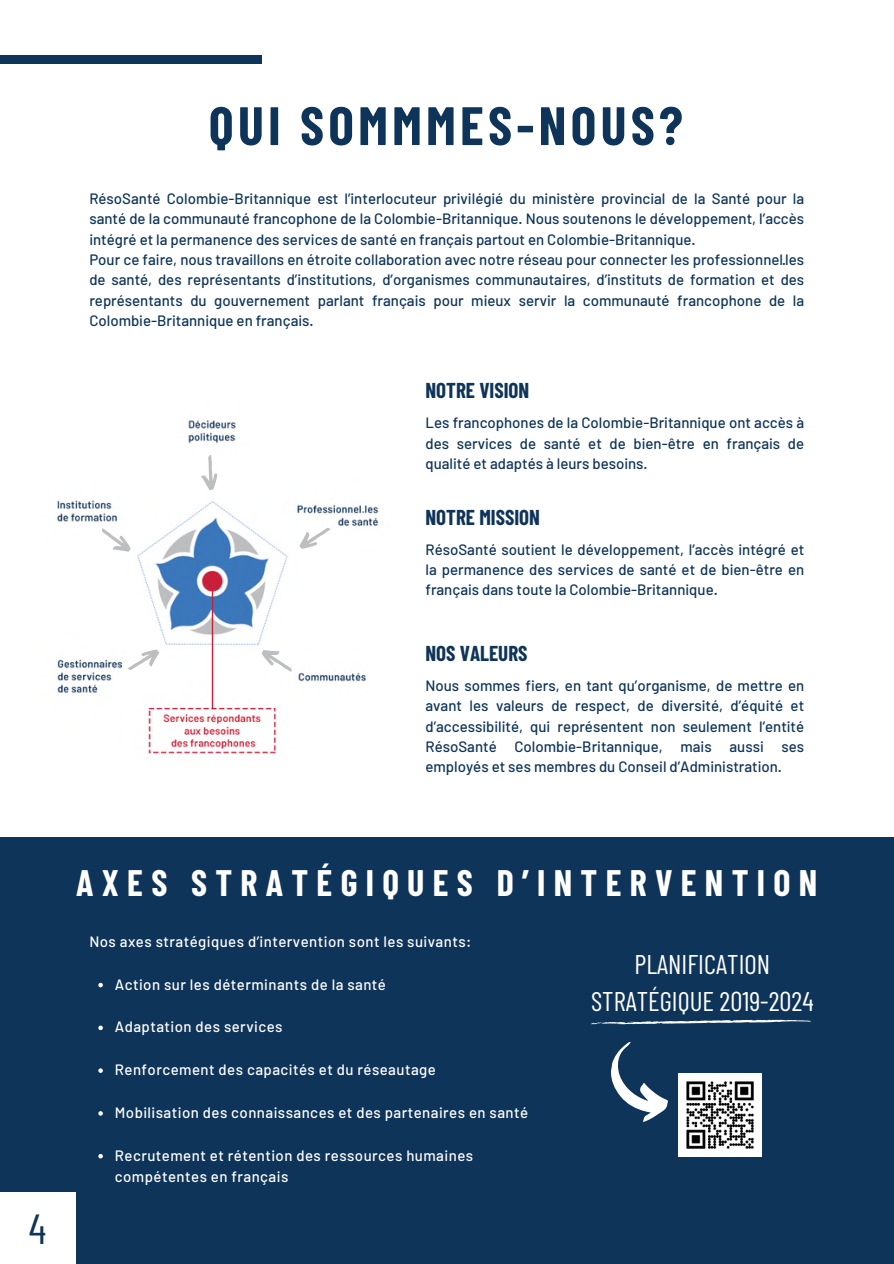
<style>
.page{position:relative;width:894px;height:1264px;background:#fff}
.page>*{position:absolute;margin:0;border:0;box-sizing:border-box;transform-origin:0 0}
.t1{font:700 54px "Barlow Condensed";letter-spacing:.08em;color:#0f3459}
.t2{font:42px "Barlow Condensed";color:#0f3459}
.t3{font:700 36px "Barlow Condensed";letter-spacing:.23em;color:#fff}
.t4{font:27px/37.2px "Barlow Condensed";color:#fff;text-align:center}
.t5{font:700 21px "Barlow Condensed";color:#0f3459}
.t6{font:500 15px/20.2px "Barlow";color:#0f3459;text-align:justify}
.t7{font:500 15px/21.3px "Barlow";letter-spacing:.03em;color:#fff}
</style>
<div class="page">
<div style="left:0;top:837px;width:893px;height:426px;background:#0f3459"></div>
<img style="left:57px;top:420px;width:323px;height:334px">
<svg style="left:96px;top:523px;width:38px;height:35px"></svg>
<svg style="left:200px;top:454px;width:18px;height:36px"></svg>
<svg style="left:124px;top:646px;width:39px;height:31px"></svg>
<svg style="left:295px;top:521px;width:39px;height:31px"></svg>
<svg style="left:259px;top:643px;width:38px;height:34px"></svg>
<div style="left:0;top:55px;width:261px;height:8px;background:#0f3459"></div>
<svg style="left:611px;top:1042px;width:57px;height:80px"></svg>
<svg style="left:590px;top:1019px;width:221px;height:5px"></svg>
<div style="left:0;top:1191px;width:75px;height:72px;background:#fff"></div>
<img style="left:678px;top:1073px;width:83px;height:83px">
<svg style="left:98px;top:982px;width:5px;height:5px"></svg>
<svg style="left:98px;top:1025px;width:5px;height:5px"></svg>
<svg style="left:98px;top:1068px;width:5px;height:4px"></svg>
<svg style="left:98px;top:1111px;width:5px;height:4px"></svg>
<svg style="left:98px;top:1154px;width:5px;height:4px"></svg>
<h4 class="t1" style="left:209px;top:91px;width:475px">QUI SOMMMES-NOUS?</h4>
<p class="t6" style="left:89px;top:188px;width:716px;text-align:left">RésoSanté Colombie-Britannique est l’interlocuteur privilégié du ministère provincial de la Santé pour la santé de la communauté francophone de la Colombie-Britannique. Nous soutenons le développement, l’accès intégré et la permanence des services de santé en français partout en Colombie-Britannique.<br>Pour ce faire, nous travaillons en étroite collaboration avec notre réseau pour connecter les professionnel·les de santé, des représentants d’institutions, d’organismes communautaires, d’instituts de formation et des représentants du gouvernement parlant français pour mieux servir la communauté francophone de la Colombie-Britannique en français.</p>
<h4 class="t5" style="left:425px;top:377px;width:105px">NOTRE VISION</h4>
<h5 class="t6" style="left:425px;top:412px;width:380px">Les francophones de la Colombie-Britannique ont accès à des services de santé et de bien-être en français de qualité et adaptés à leurs besoins.</h5>
<h2 class="t5" style="left:425px;top:504px;width:116px">NOTRE MISSION</h2>
<h5 class="t6" style="left:425px;top:538px;width:380px">RésoSanté soutient le développement, l’accès intégré et la permanence des services de santé et de bien-être en français dans toute la Colombie-Britannique.</h5>
<p class="t5" style="left:425px;top:640px;width:103px">NOS VALEURS</p>
<p class="t6" style="left:425px;top:675px;width:380px">Nous sommes fiers, en tant qu’organisme, de mettre en avant les valeurs de respect, de diversité, d’équité et d’accessibilité, qui représentent non seulement l’entité RésoSanté Colombie-Britannique, mais aussi ses employés et ses membres du Conseil d’Administration.</p>
<h5 class="t2" style="left:29px;top:1201px;width:19px">4</h5>
<h5 class="t3" style="left:76px;top:860px;width:742px">AXES STRATÉGIQUES D’INTERVENTION</h5>
<p class="t7" style="left:89px;top:930px;width:383px">Nos axes stratégiques d’intervention sont les suivants:</p>
<p class="t7" style="left:115px;top:972px;width:272px">Action sur les déterminants de la santé</p>
<p class="t7" style="left:115px;top:1015px;width:169px">Adaptation des services</p>
<p class="t7" style="left:115px;top:1058px;width:322px">Renforcement des capacités et du réseautage</p>
<h4 class="t7" style="left:115px;top:1101px;width:415px">Mobilisation des connaissances et des partenaires en santé</h4>
<h5 class="t7" style="left:115px;top:1143px;width:360px">Recrutement et rétention des ressources humaines compétentes en français</h5>
<p class="t4" style="left:591px;top:944px;width:224px">PLANIFICATION<br>STRATÉGIQUE 2019-2024</p>
</div>
